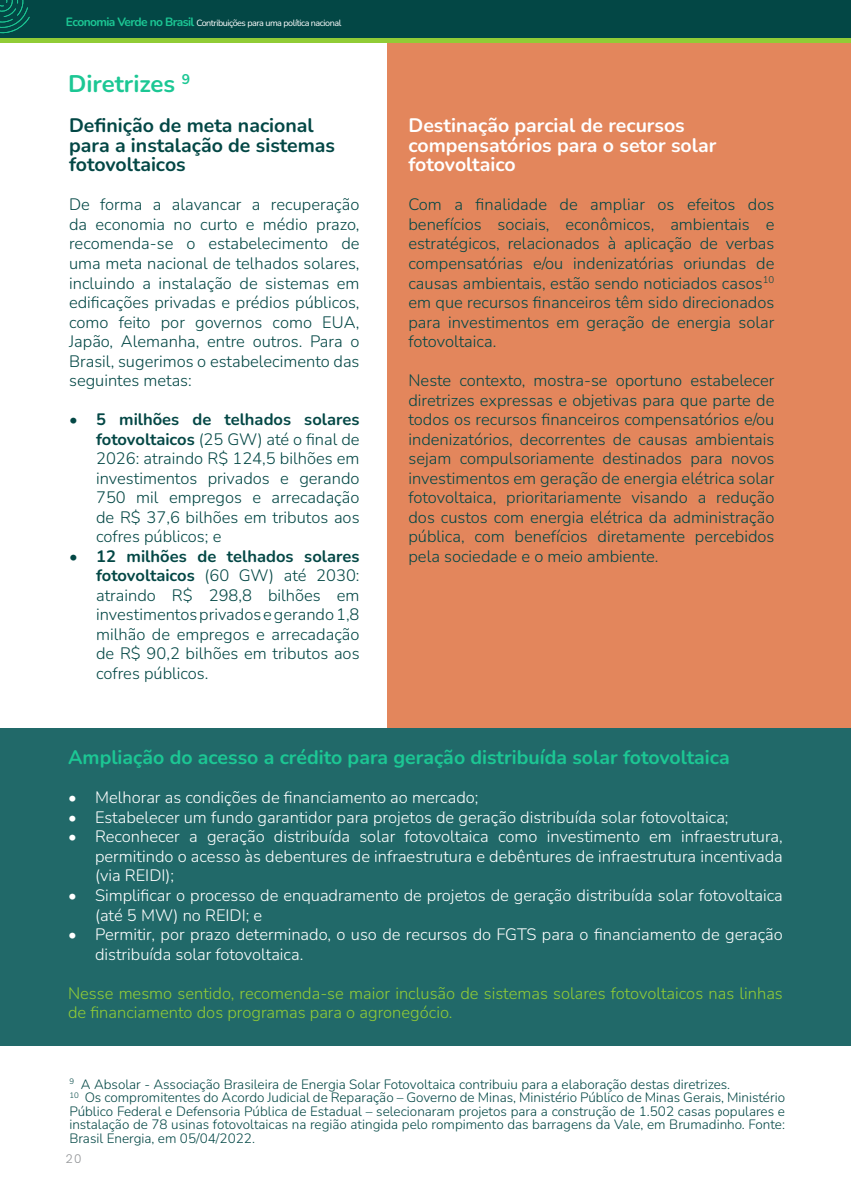
<style>
.page{position:relative;width:851px;height:1191px;background:#fff}
.page>*{position:absolute;margin:0;border:0;box-sizing:border-box;transform-origin:0 0}
.t1{font:700 24px "Nunito";color:#1cc794}
.t2{font:700 19.5px/19.5px "Nunito";color:#fff}
.t3{font:700 19.5px "Nunito";color:#1cc794}
.t4{font:700 19.5px/19.5px "Nunito";color:#034745}
.t5{font:300 16.5px/19.5px "Nunito";color:#034745;text-align:justify}
.t6{font:300 16.5px/19.5px "Nunito";color:#fff}
.t7{font:300 16.5px/19.5px "Nunito";color:#91cc36}
.t8{font:300 13.5px/13.5px "Nunito";color:#034745;text-align:justify}
.t9{font:300 12px "Poppins";color:#939598}
.t10{font:9px "Nunito";letter-spacing:-.05em;color:#fff}
.s1{font-weight:700;font-size:12px;color:#1cc794}
.s2{font-weight:700}
</style>
<div class="page">
<div style="left:387px;top:33px;width:463px;height:698px;background:#e3865c"></div>
<div style="left:0;top:728px;width:850px;height:317px;background:#216969"></div>
<div style="left:0;top:30px;width:850px;height:13px;background:#91cc36"></div>
<div style="left:0;top:0;width:850px;height:38px;background:#034745"></div>
<hr style="left:850px;top:0;width:1px;height:38px;background:#034745">
<svg style="left:0;top:0;width:30px;height:34px"></svg>
<p class="t10" style="left:66px;top:16px;width:277px"><span class="s1">Economia Verde no Brasil</span> Contribuições para uma política nacional</p>
<p class="t1" style="left:68px;top:67px;width:124px">Diretrizes <sup>9</sup></p>
<p class="t4" style="left:69px;top:115px;width:267px">Definição de meta nacional para a instalação de sistemas fotovoltaicos</p>
<p class="t5" style="left:69px;top:194px;width:292px">De forma a alavancar a recuperação da economia no curto e médio prazo, recomenda-se o estabelecimento de uma meta nacional de telhados solares, incluindo a instalação de sistemas em edificações privadas e prédios públicos, como feito por governos como EUA, Japão, Alemanha, entre outros. Para o Brasil, sugerimos o estabelecimento das seguintes metas:</p>
<p class="t5" style="left:96px;top:409px;width:265px;text-indent:-27px"><span class="s2">• 5 milhões de telhados solares fotovoltaicos</span> (25 GW) até o final de 2026: atraindo R$ 124,5 bilhões em investimentos privados e gerando 750 mil empregos e arrecadação de R$ 37,6 bilhões em tributos aos cofres públicos; e</p>
<p class="t5" style="left:96px;top:545px;width:265px;text-indent:-27px"><span class="s2">• 12 milhões de telhados solares fotovoltaicos</span> (60 GW) até 2030: atraindo R$ 298,8 bilhões em investimentos privados e gerando 1,8 milhão de empregos e arrecadação de R$ 90,2 bilhões em tributos aos cofres públicos.</p>
<p class="t2" style="left:408px;top:115px;width:309px">Destinação parcial de recursos compensatórios para o setor solar fotovoltaico</p>
<p class="t5" style="left:408px;top:194px;width:367px">Com a finalidade de ampliar os efeitos dos benefícios sociais, econômicos, ambientais e estratégicos, relacionados à aplicação de verbas compensatórias e/ou indenizatórias oriundas de causas ambientais, estão sendo noticiados casos<sup>10 </sup>em que recursos financeiros têm sido direcionados para investimentos em geração de energia solar fotovoltaica.</p>
<p class="t5" style="left:408px;top:370px;width:367px">Neste contexto, mostra-se oportuno estabelecer diretrizes expressas e objetivas para que parte de todos os recursos financeiros compensatórios e/ou indenizatórios, decorrentes de causas ambientais sejam compulsoriamente destinados para novos investimentos em geração de energia elétrica solar fotovoltaica, prioritariamente visando a redução dos custos com energia elétrica da administração pública, com benefícios diretamente percebidos pela sociedade e o meio ambiente.</p>
<p class="t3" style="left:68px;top:744px;width:663px">Ampliação do acesso a crédito para geração distribuída solar fotovoltaica</p>
<p class="t6" style="left:68px;top:787px;width:412px">• Melhorar as condições de financiamento ao mercado;</p>
<p class="t6" style="left:68px;top:807px;width:662px">• Estabelecer um fundo garantidor para projetos de geração distribuída solar fotovoltaica;</p>
<p class="t6" style="left:95px;top:826px;width:689px;text-align:justify;text-indent:-27px">• Reconhecer a geração distribuída solar fotovoltaica como investimento em infraestrutura, permitindo o acesso às debentures de infraestrutura e debêntures de infraestrutura incentivada (via REIDI);</p>
<p class="t6" style="left:95px;top:885px;width:689px;text-indent:-27px">• Simplificar o processo de enquadramento de projetos de geração distribuída solar fotovoltaica (até 5 MW) no REIDI; e</p>
<p class="t6" style="left:95px;top:924px;width:689px;text-indent:-27px">• Permitir, por prazo determinado, o uso de recursos do FGTS para o financiamento de geração distribuída solar fotovoltaica.</p>
<p class="t7" style="left:68px;top:982px;width:716px">Nesse mesmo sentido, recomenda-se maior inclusão de sistemas solares fotovoltaicos nas linhas de financiamento dos programas para o agronegócio.</p>
<p class="t8" style="left:69px;top:1077px;width:662px"><sup>9</sup> A Absolar - Associação Brasileira de Energia Solar Fotovoltaica contribuiu para a elaboração destas diretrizes.</p>
<p class="t8" style="left:69px;top:1090px;width:717px"><sup>10</sup> Os compromitentes do Acordo Judicial de Reparação – Governo de Minas, Ministério Público de Minas Gerais, Ministério Público Federal e Defensoria Pública de Estadual – selecionaram projetos para a construção de 1.502 casas populares e instalação de 78 usinas fotovoltaicas na região atingida pelo rompimento das barragens da Vale, em Brumadinho. Fonte:<br>Brasil Energia, em 05/04/2022.</p>
<p class="t9" style="left:66px;top:1152px;width:17px">20</p>
</div>
